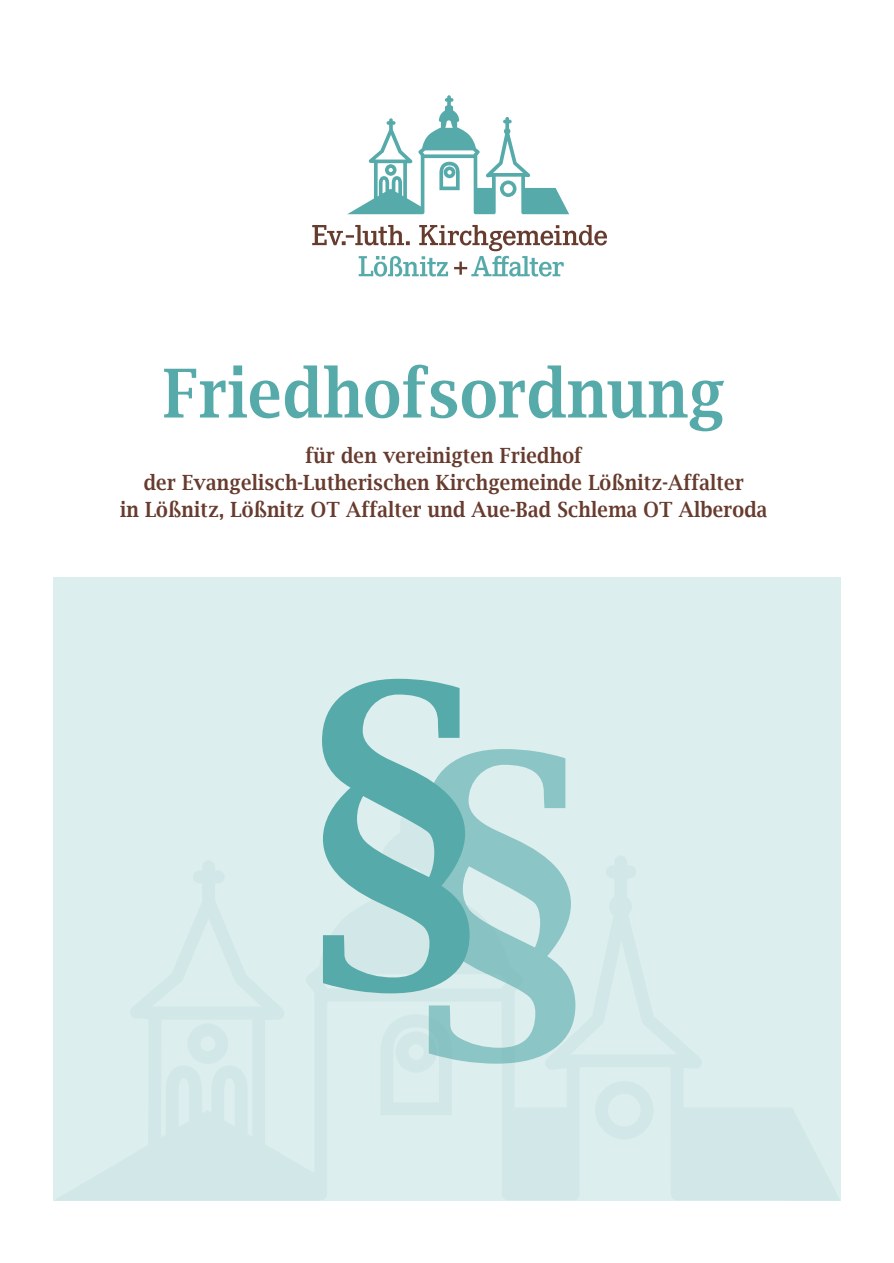
<style>
.page{position:relative;width:894px;height:1263px;background:#fff}
.page>*{position:absolute;margin:0;border:0;box-sizing:border-box;transform-origin:0 0}
.t1{font:600 350.55px "Lucida Bright";color:#57aaaa;scale:.9 1}
.t2{font:600 67.5px "Lucida Bright";letter-spacing:.01em;color:#57aaaa;scale:.9 1}
.t3{font:600 21px/27.3px "Lucida Bright";letter-spacing:.01em;color:#673b2e;text-align:center;scale:.9 1}
.s1{color:rgb(87 170 170/.6)}
</style>
<div class="page">
<svg style="left:348px;top:95px;width:221px;height:119px"></svg>
<svg style="left:312px;top:225px;width:294px;height:52px"></svg>
<div style="left:53px;top:577px;width:787px;height:623px;background:#dee"></div>
<h2 class="t2" style="left:163px;top:365px;width:625px">Friedhofsordnung</h2>
<p class="t3" style="left:120px;top:443px;width:720px">für den vereinigten Friedhof<br>der Evangelisch-Lutherischen Kirchgemeinde Lößnitz-Affalter<br>in Lößnitz, Lößnitz OT Affalter und Aue-Bad Schlema OT Alberoda</p>
<h1 class="t1" style="left:295px;top:668px;width:338px">§<span class="s1">§</span></h1>
</div>
